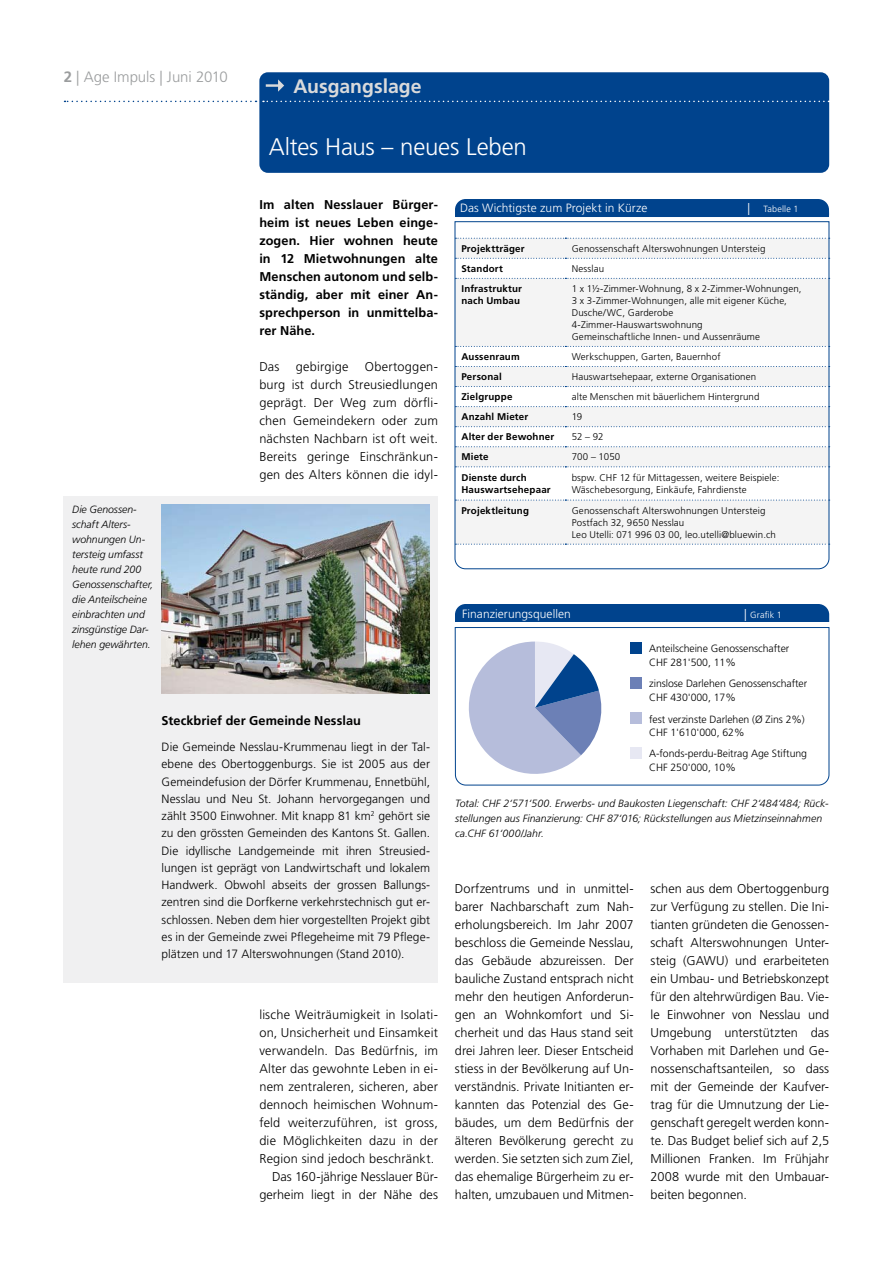
<style>
.page{position:relative;width:893px;height:1263px;background:#fff}
.page>*{position:absolute;margin:0;border:0;box-sizing:border-box;transform-origin:0 0}
.t1{font:300 24px "Frutiger";letter-spacing:-.01em;color:#fff}
.t2{font:700 19.5px "Frutiger";letter-spacing:-.005em;color:#d9dadb}
.t3{font:300 15px "Frutiger";letter-spacing:-.005em;color:#9b9d9e}
.t4{font:300 12.75px/18px "Frutiger";letter-spacing:.01em;color:#000;text-align:justify}
.t5{font:700 12.75px/18px "Frutiger";letter-spacing:.005em;color:#000;text-align:justify}
.t6{font:300 12px/17.2px "Frutiger";color:#000;text-align:justify}
.t7{font:300 12px "Frutiger";letter-spacing:.005em;color:#fff}
.t8{font:italic 300 10.5px/15px "Frutiger";color:#000}
.t9{font:300 10.5px/13.5px "Frutiger";letter-spacing:-.005em;color:#000}
.t10{font:300 9.75px/12px "Frutiger";letter-spacing:.015em;color:#000}
.t11{font:700 9.75px/12px "Frutiger";letter-spacing:.02em;color:#000}
.t12{font:300 9px "Frutiger";letter-spacing:.015em;color:#fff}
.s1{font-weight:700}
.s2{font-size:12px}
</style>
<div class="page">
<div style="left:259px;top:72px;width:570px;height:101px;background:#00438d;border-radius:8px"></div>
<svg style="left:266px;top:79px;width:18px;height:13px"></svg>
<div style="left:455px;top:199px;width:374px;height:18px;background:#00438d"></div>
<svg style="left:455px;top:221px;width:374px;height:348px"></svg>
<div style="left:455px;top:604px;width:374px;height:18px;background:#00438d"></div>
<svg style="left:455px;top:627px;width:374px;height:158px"></svg>
<div style="left:631px;top:643px;width:11px;height:11px;background:#00438d"></div>
<div style="left:631px;top:678px;width:11px;height:11px;background:#6c80b6"></div>
<div style="left:631px;top:713px;width:11px;height:11px;background:#b6bddb"></div>
<div style="left:631px;top:748px;width:11px;height:11px;background:#e7e8f3"></div>
<svg style="left:469px;top:641px;width:136px;height:137px"></svg>
<svg style="left:65px;top:101px;width:192px;height:1px"></svg>
<svg style="left:263px;top:101px;width:566px;height:1px"></svg>
<div style="left:64px;top:496px;width:374px;height:487px;background:#f0f0f1"></div>
<img style="left:162px;top:505px;width:267px;height:188px">
<p class="t3" style="left:64px;top:69px;width:166px"><span class="s1">2</span> | Age Impuls | Juni 2010</p>
<h2 class="t2" style="left:293px;top:75px;width:130px">Ausgangslage</h2>
<h1 class="t1" style="left:269px;top:133px;width:260px">Altes Haus – neues Leben</h1>
<p class="t8" style="left:72px;top:502px;width:83px">Die Genossen&shy;schaft Alters&shy;wohnungen Un&shy;tersteig umfasst heute rund 200<br>Genossenschafter, die Anteilscheine einbrachten und zinsgünstige Dar&shy;lehen gewährten.</p>
<p class="t5" style="left:259px;top:195px;width:180px">Im alten Nesslauer Bürger&shy;heim ist neues Leben einge&shy;zogen. Hier wohnen heute in 12 Mietwohnungen alte Menschen autonom und selb&shy;ständig, aber mit einer An&shy;sprechperson in unmittelba&shy;rer Nähe.</p>
<p class="t4" style="left:259px;top:357px;width:22px">Das</p>
<p class="t4" style="left:296px;top:357px;width:54px">gebirgige</p>
<p class="t4" style="left:259px;top:357px;width:180px;text-indent:106px">Obertoggen&shy;burg ist durch Streusiedlungen geprägt. Der Weg zum dörfli&shy;chen Gemeindekern oder zum nächsten Nachbarn ist oft weit.<br>Bereits geringe Einschränkun&shy;gen des Alters können die idyl-</p>
<p class="t5" style="left:162px;top:712px;width:201px">Steckbrief der Gemeinde Nesslau</p>
<p class="t6" style="left:162px;top:738px;width:270px">Die Gemeinde Nesslau-Krummenau liegt in der Tal&shy;ebene des Obertoggenburgs. Sie ist 2005 aus der Gemeindefusion der Dörfer Krummenau, Ennetbühl, Nesslau und Neu St. Johann hervorgegangen und zählt 3500 Einwohner. Mit knapp 81 km<sup>2</sup> gehört sie zu den grössten Gemeinden des Kantons St. Gallen.<br>Die idyllische Landgemeinde mit ihren Streusied&shy;lungen ist geprägt von Landwirtschaft und lokalem Handwerk. Obwohl abseits der grossen Ballungs&shy;zentren sind die Dorfkerne verkehrstechnisch gut er&shy;schlossen. Neben dem hier vorgestellten Projekt gibt es in der Gemeinde zwei Pflegeheime mit 79 Pflege&shy;plätzen und 17 Alterswohnungen (Stand 2010).</p>
<p class="t4" style="left:259px;top:1005px;width:180px;text-align:right">lische Weiträumigkeit in Isolati&shy;on, Unsicherheit und Einsamkeit verwandeln. Das Bedürfnis, im<br>Alter das gewohnte Leben in ei&shy;nem zentraleren, sicheren, aber dennoch heimischen Wohnum&shy;feld weiterzuführen, ist gross, die Möglichkeiten dazu in der<br>Region sind jedoch beschränkt.<br>Das 160-jährige Nesslauer Bür&shy;gerheim liegt in der Nähe des</p>
<p class="t7" style="left:460px;top:201px;width:189px">Das Wichtigste zum Projekt in Kürze</p>
<p class="t12" style="left:747px;top:204px;width:52px"><span class="s2">|</span> Tabelle 1</p>
<p class="t11" style="left:461px;top:243px;width:65px">Projektträger</p>
<p class="t10" style="left:572px;top:243px;width:195px">Genossenschaft Alterswohnungen Untersteig</p>
<p class="t11" style="left:461px;top:263px;width:43px">Standort</p>
<p class="t10" style="left:572px;top:263px;width:34px">Nesslau</p>
<p class="t11" style="left:461px;top:283px;width:62px">Infrastruktur nach Umbau</p>
<p class="t10" style="left:572px;top:283px;width:231px">1 x 1½-Zimmer-Wohnung, 8 x 2-Zimmer-Wohnungen, 3 x 3-Zimmer-Wohnungen, alle mit eigener Küche, Dusche/WC, Garderobe 4-Zimmer-Hauswartswohnung<br>Gemeinschaftliche Innen- und Aussenräume</p>
<p class="t11" style="left:461px;top:351px;width:60px">Aussenraum</p>
<p class="t10" style="left:572px;top:351px;width:150px">Werkschuppen, Garten, Bauernhof</p>
<p class="t11" style="left:461px;top:371px;width:42px">Personal</p>
<p class="t10" style="left:572px;top:371px;width:186px">Hauswartsehepaar, externe Organisationen</p>
<p class="t11" style="left:461px;top:391px;width:53px">Zielgruppe</p>
<p class="t10" style="left:572px;top:391px;width:189px">alte Menschen mit bäuerlichem Hintergrund</p>
<p class="t11" style="left:461px;top:411px;width:68px">Anzahl Mieter</p>
<p class="t10" style="left:572px;top:411px;width:12px">19</p>
<p class="t11" style="left:461px;top:431px;width:94px">Alter der Bewohner</p>
<p class="t10" style="left:572px;top:431px;width:33px">52 – 92</p>
<p class="t11" style="left:461px;top:451px;width:29px">Miete</p>
<p class="t10" style="left:572px;top:451px;width:50px">700 – 1050</p>
<p class="t11" style="left:461px;top:471px;width:91px">Dienste durch<br>Hauswartsehepaar</p>
<p class="t10" style="left:572px;top:471px;width:209px">bspw. CHF 12 für Mittagessen, weitere Beispiele:<br>Wäschebesorgung, Einkäufe, Fahrdienste</p>
<p class="t11" style="left:461px;top:504px;width:69px">Projektleitung</p>
<p class="t10" style="left:572px;top:504px;width:206px">Genossenschaft Alterswohnungen Untersteig<br>Postfach 32, 9650 Nesslau<br>Leo Utelli: 071 996 03 00, leo.utelli@bluewin.ch</p>
<p class="t7" style="left:462px;top:607px;width:110px">Finanzierungsquellen</p>
<p class="t12" style="left:744px;top:610px;width:39px"><span class="s2">|</span> Grafik 1</p>
<p class="t9" style="left:649px;top:642px;width:142px">Anteilscheine Genossenschafter<br>CHF 281'500, 11%</p>
<p class="t9" style="left:649px;top:677px;width:160px">zinslose Darlehen Genossenschafter<br>CHF 430'000, 17%</p>
<p class="t9" style="left:649px;top:713px;width:157px">fest verzinste Darlehen (Ø Zins 2%)<br>CHF 1'610'000, 62%</p>
<p class="t9" style="left:649px;top:747px;width:159px">A-fonds-perdu-Beitrag Age Stiftung<br>CHF 250'000, 10%</p>
<p class="t8" style="left:455px;top:796px;width:375px">Total: CHF 2‘571‘500. Erwerbs- und Baukosten Liegenschaft: CHF 2‘484‘484; Rück&shy;stellungen aus Finanzierung: CHF 87‘016; Rückstellungen aus Mietzinseinnahmen ca.CHF 61‘000/Jahr.</p>
<p class="t4" style="left:455px;top:879px;width:180px">Dorfzentrums und in unmittel&shy;barer Nachbarschaft zum Nah&shy;erholungsbereich. Im Jahr 2007 beschloss die Gemeinde Nesslau, das Gebäude abzureissen. Der bauliche Zustand entsprach nicht mehr den heutigen Anforderun&shy;gen an Wohnkomfort und Si&shy;cherheit und das Haus stand seit drei Jahren leer. Dieser Entscheid stiess in der Bevölkerung auf Un&shy;verständnis. Private Initianten er&shy;kannten das Potenzial des Ge&shy;bäudes, um dem Bedürfnis der älteren Bevölkerung gerecht zu werden. Sie setzten sich zum Ziel, das ehemalige Bürgerheim zu er&shy;halten, umzubauen und Mitmen-</p>
<p class="t4" style="left:651px;top:879px;width:180px">schen aus dem Obertoggenburg zur Verfügung zu stellen. Die Ini&shy;tianten gründeten die Genossen&shy;schaft Alterswohnungen Unter&shy;steig (GAWU) und erarbeiteten ein Umbau- und Betriebskonzept für den altehrwürdigen Bau. Vie&shy;le Einwohner von Nesslau und Umgebung unterstützten das Vorhaben mit Darlehen und Ge&shy;nossenschaftsanteilen, so dass mit der Gemeinde der Kaufver&shy;trag für die Umnutzung der Lie&shy;genschaft geregelt werden konn&shy;te. Das Budget belief sich auf 2,5<br>Millionen Franken. Im Frühjahr 2008 wurde mit den Umbauar&shy;beiten begonnen.</p>
</div>
